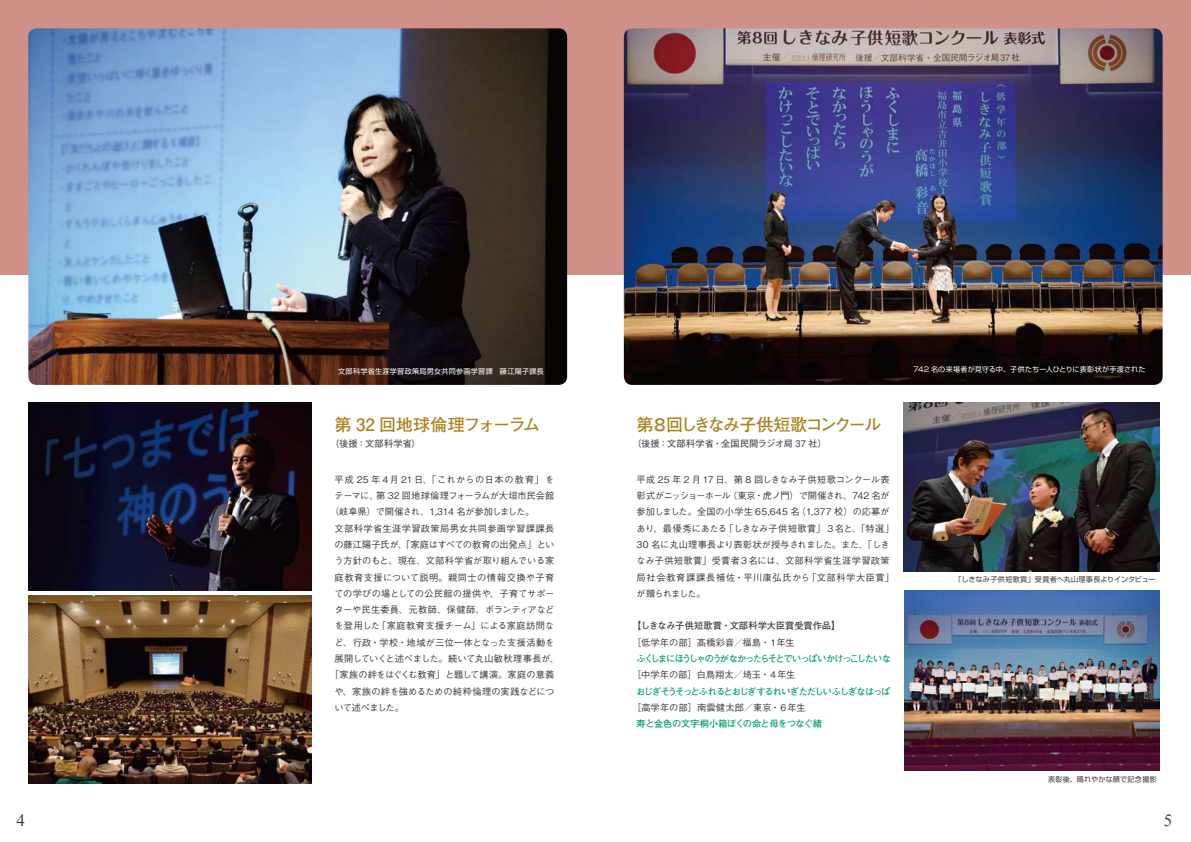
<style>
.page{position:relative;width:1191px;height:842px;background:#fff}
.page>*{position:absolute;margin:0;border:0;box-sizing:border-box;transform-origin:0 0}
.t1{font:700 17px "Futo Go B101 Pro";letter-spacing:-.135em;color:#aa8420}
.t2{font:700 17px "Futo Go B101 Pro";letter-spacing:-.035em;color:#aa8420}
.t3{font:17px "Times New Roman";color:#3f3b3a}
.t4{font:500 9.2px/16.3px "Gothic BBB Pro";letter-spacing:.01em;color:#3f3b3a}
.t5{font:500 9.2px "Gothic BBB Pro";letter-spacing:-.01em;color:#3f3b3a}
.t6{font:700 9.2px "Futo Go B101 Pro";letter-spacing:.01em;color:#595757}
.t7{font:700 9.2px "Futo Go B101 Pro";letter-spacing:-.145em;color:#00a06b}
.t8{font:700 9.2px "Futo Go B101 Pro";letter-spacing:-.11em;color:#00a06b}
.t9{font:500 9.2px "Gothic BBB Pro";letter-spacing:-.03em;color:#3f3b3a}
.t10{font:500 9.2px "Gothic BBB Pro";letter-spacing:-.035em;color:#3f3b3a}
.t11{font:500 9.2px "Gothic BBB Pro";letter-spacing:-.02em;color:#3f3b3a}
.t12{font:500 9.2px "Gothic BBB Pro";letter-spacing:.045em;color:#3f3b3a}
.t13{font:500 9.2px "Gothic BBB Pro";letter-spacing:.04em;color:#3f3b3a}
.t14{font:500 9.2px "Gothic BBB Pro";letter-spacing:.05em;color:#3f3b3a}
.t15{font:700 9.2px "Futo Go B101 Pro";letter-spacing:-.005em;color:#3f3b3a}
.t16{font:700 9.2px "Futo Go B101 Pro";letter-spacing:-.04em;color:#00a06b}
.t17{font:500 9.2px "Gothic BBB Pro";letter-spacing:-.08em;color:#3f3b3a}
.t18{font:7.1px "Shin Go Pro";letter-spacing:.035em;color:#fff}
.t19{font:7.1px "Shin Go Pro";letter-spacing:.035em;color:#3f3b3a}
</style>
<div class="page">
<div style="left:0;top:0;width:595px;height:275px;background:#cf9187"></div>
<div style="left:595px;top:0;width:596px;height:275px;background:#cf9187"></div>
<img style="left:28px;top:28px;width:539px;height:357px">
<img style="left:28px;top:595px;width:284px;height:188px">
<img style="left:28px;top:403px;width:284px;height:187px">
<img style="left:624px;top:28px;width:538px;height:357px">
<img style="left:904px;top:403px;width:255px;height:168px">
<img style="left:904px;top:590px;width:255px;height:181px">
<p class="t18" style="left:338px;top:365px;width:207px">文部科学省生涯学習政策局男女共同参画学習課　藤江陽子課長</p>
<p class="t18" style="left:913px;top:363px;width:234px">742 名の来場者が見守る中、子供たち一人ひとりに表彰状が手渡された</p>
<h1 class="t2" style="left:334px;top:411px;width:207px">第 32 回地球倫理フォーラム</h1>
<p class="t6" style="left:330px;top:436px;width:92px">（後援：文部科学省）</p>
<p class="t12" style="left:334px;top:472px;width:221px">平成 25 年４月 21日、「これからの日本の教育」を</p>
<p class="t9" style="left:334px;top:488px;width:221px">テーマに、第 32 回地球倫理フォーラムが大垣市民会館</p>
<p class="t10" style="left:330px;top:504px;width:206px">（岐阜県）で開催され、1,314 名が参加しました。</p>
<p class="t13" style="left:334px;top:521px;width:221px">文部科学省生涯学習政策局男女共同参画学習課課長</p>
<p class="t11" style="left:334px;top:537px;width:221px">の藤江陽子氏が、「家庭はすべての教育の出発点」とい</p>
<p class="t4" style="left:334px;top:551px;width:221px">う方針のもと、現在、文部科学省が取り組んでいる家</p>
<p class="t14" style="left:334px;top:570px;width:221px">庭教育支援について説明。親同士の情報交換や子育</p>
<p class="t4" style="left:334px;top:584px;width:221px">ての学びの場としての公民館の提供や、子育てサポー</p>
<p class="t4" style="left:334px;top:600px;width:221px">ターや民生委員、元教師、保健師、ボランティアなど</p>
<p class="t4" style="left:334px;top:617px;width:221px">を登用した「家庭教育支援チーム」による家庭訪問な</p>
<p class="t4" style="left:334px;top:633px;width:221px">ど、行政・学校・地域が三位一体となった支援活動を</p>
<p class="t5" style="left:334px;top:651px;width:226px">展開していくと述べました。続いて丸山敏秋理事長が、</p>
<p class="t4" style="left:330px;top:665px;width:226px">「家族の絆をはぐくむ教育」と題して講演。家庭の意義</p>
<p class="t5" style="left:334px;top:684px;width:221px">や、家族の絆を強めるための純粋倫理の実践などにつ</p>
<p class="t17" style="left:334px;top:700px;width:71px">いて述べました。</p>
<h1 class="t1" style="left:636px;top:411px;width:246px">第８回しきなみ子供短歌コンクール</h1>
<p class="t6" style="left:632px;top:436px;width:196px">（後援：文部科学省・全国民間ラジオ局 37 社）</p>
<p class="t4" style="left:636px;top:470px;width:259px">平成 25 年 2 月 17 日、第 8 回しきなみ子供短歌コンクール表彰式がニッショーホール（東京・虎ノ門）で開催され、742 名が参加しました。全国の小学生 65,645 名（1,377 校）の応募があり、最優秀にあたる「しきなみ子供短歌賞」３名と、「特選」<br>30 名に丸山理事長より表彰状が授与されました。また、「しきなみ子供短歌賞」受賞者３名には、文部科学省生涯学習政策局社会教育課課長補佐・平川康弘氏から「文部科学大臣賞」が贈られました。</p>
<p class="t15" style="left:632px;top:619px;width:210px">【しきなみ子供短歌賞・文部科学大臣賞受賞作品】</p>
<p class="t4" style="left:632px;top:633px;width:164px">［低学年の部］髙橋彩音／福島・１年生</p>
<p class="t7" style="left:636px;top:651px;width:256px">ふくしまにほうしゃのうがなかったらそとでいっぱいかけっこしたいな</p>
<p class="t4" style="left:632px;top:665px;width:165px">［中学年の部］白鳥翔太／埼玉・４年生</p>
<p class="t8" style="left:636px;top:684px;width:256px">おじぎそうそっとふれるとおじぎするれいぎただしいふしぎなはっぱ</p>
<p class="t4" style="left:632px;top:698px;width:175px">［高学年の部］南雲健太郎／東京・６年生</p>
<p class="t16" style="left:636px;top:716px;width:187px">寿と金色の文字桐小箱ぼくの命と母をつなぐ緒</p>
<p class="t19" style="left:954px;top:574px;width:202px">「しきなみ子供短歌賞」受賞者へ丸山理事長よりインタビュー</p>
<p class="t19" style="left:1048px;top:774px;width:110px">表彰後、晴れやかな顔で記念撮影</p>
<h1 class="t3" style="left:17px;top:809px;width:10px">4</h1>
<h1 class="t3" style="left:1163px;top:809px;width:10px">5</h1>
</div>
